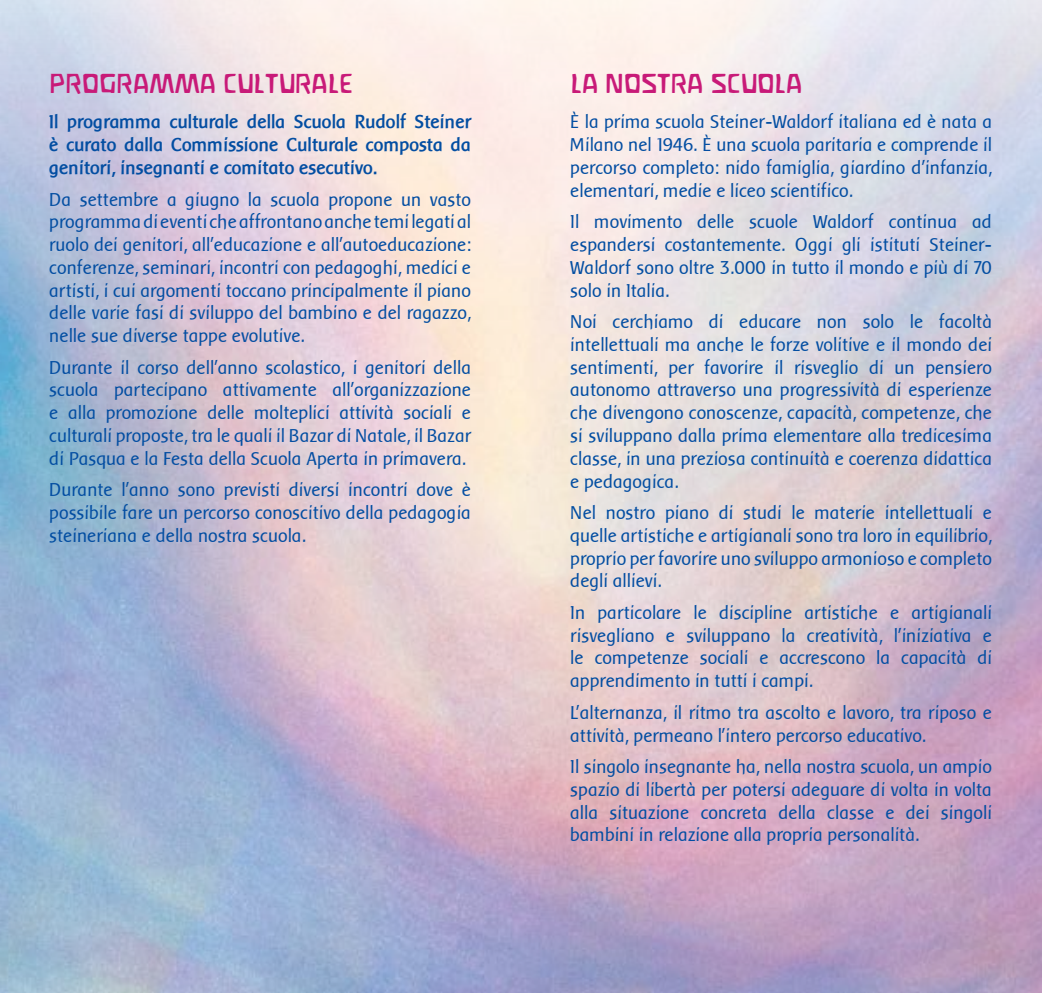
<style>
.page{position:relative;width:1042px;height:993px;background:#fff}
.page>*{position:absolute;margin:0;border:0;box-sizing:border-box;transform-origin:0 0}
.t1{font:24.5px "Waldorfschrift";color:#c81a78}
.t2{font:19.25px/22.8px "Baar Sophia";color:#034ea2;text-align:justify}
.t3{font:700 19.25px/22.8px "Baar Sophia";color:#034ea2;text-align:justify}
</style>
<div class="page">
<img style="left:0;top:0;width:1042px;height:992px">
<p class="t1" style="left:50px;top:69px;width:305px">PROGRAMMA CULTURALE</p>
<p class="t3" style="left:50px;top:111px;width:423px">Il programma culturale della Scuola Rudolf Steiner è curato dalla Commissione Culturale composta da genitori, insegnanti e comitato esecutivo.</p>
<p class="t2" style="left:50px;top:188px;width:423px">Da settembre a giugno la scuola propone un vasto programma di eventi che affrontano anche temi legati al ruolo dei genitori, all’educazione e all’autoeducazione: conferenze, seminari, incontri con pedagoghi, medici e artisti, i cui argomenti toccano principalmente il piano delle varie fasi di sviluppo del bambino e del ragazzo, nelle sue diverse tappe evolutive.</p>
<p class="t2" style="left:50px;top:356px;width:423px">Durante il corso dell’anno scolastico, i genitori della scuola partecipano attivamente all’organizzazione e alla promozione delle molteplici attività sociali e culturali proposte, tra le quali il Bazar di Natale, il Bazar di Pasqua e la Festa della Scuola Aperta in primavera.</p>
<p class="t2" style="left:50px;top:478px;width:423px">Durante l’anno sono previsti diversi incontri dove è possibile fare un percorso conoscitivo della pedagogia steineriana e della nostra scuola.</p>
<p class="t1" style="left:570px;top:69px;width:233px">LA NOSTRA SCUOLA</p>
<p class="t2" style="left:570px;top:111px;width:423px">È la prima scuola Steiner-Waldorf italiana ed è nata a Milano nel 1946. È una scuola paritaria e comprende il percorso completo: nido famiglia, giardino d’infanzia, elementari, medie e liceo scientifico.</p>
<p class="t2" style="left:570px;top:210px;width:423px">Il movimento delle scuole Waldorf continua ad espandersi costantemente. Oggi gli istituti Steiner-Waldorf sono oltre 3.000 in tutto il mondo e più di 70 solo in Italia.</p>
<p class="t2" style="left:570px;top:310px;width:423px">Noi cerchiamo di educare non solo le facoltà intellettuali ma anche le forze volitive e il mondo dei sentimenti, per favorire il risveglio di un pensiero autonomo attraverso una progressività di esperienze che divengono conoscenze, capacità, competenze, che si sviluppano dalla prima elementare alla tredicesima classe, in una preziosa continuità e coerenza didattica e pedagogica.</p>
<p class="t2" style="left:570px;top:501px;width:423px">Nel nostro piano di studi le materie intellettuali e quelle artistiche e artigianali sono tra loro in equilibrio, proprio per favorire uno sviluppo armonioso e completo degli allievi.</p>
<p class="t2" style="left:570px;top:601px;width:423px">In particolare le discipline artistiche e artigianali risvegliano e sviluppano la creatività, l’iniziativa e le competenze sociali e accrescono la capacità di apprendimento in tutti i campi.</p>
<p class="t2" style="left:570px;top:700px;width:423px">L’alternanza, il ritmo tra ascolto e lavoro, tra riposo e attività, permeano l’intero percorso educativo.</p>
<p class="t2" style="left:570px;top:755px;width:423px">Il singolo insegnante ha, nella nostra scuola, un ampio spazio di libertà per potersi adeguare di volta in volta alla situazione concreta della classe e dei singoli bambini in relazione alla propria personalità.</p>
</div>
